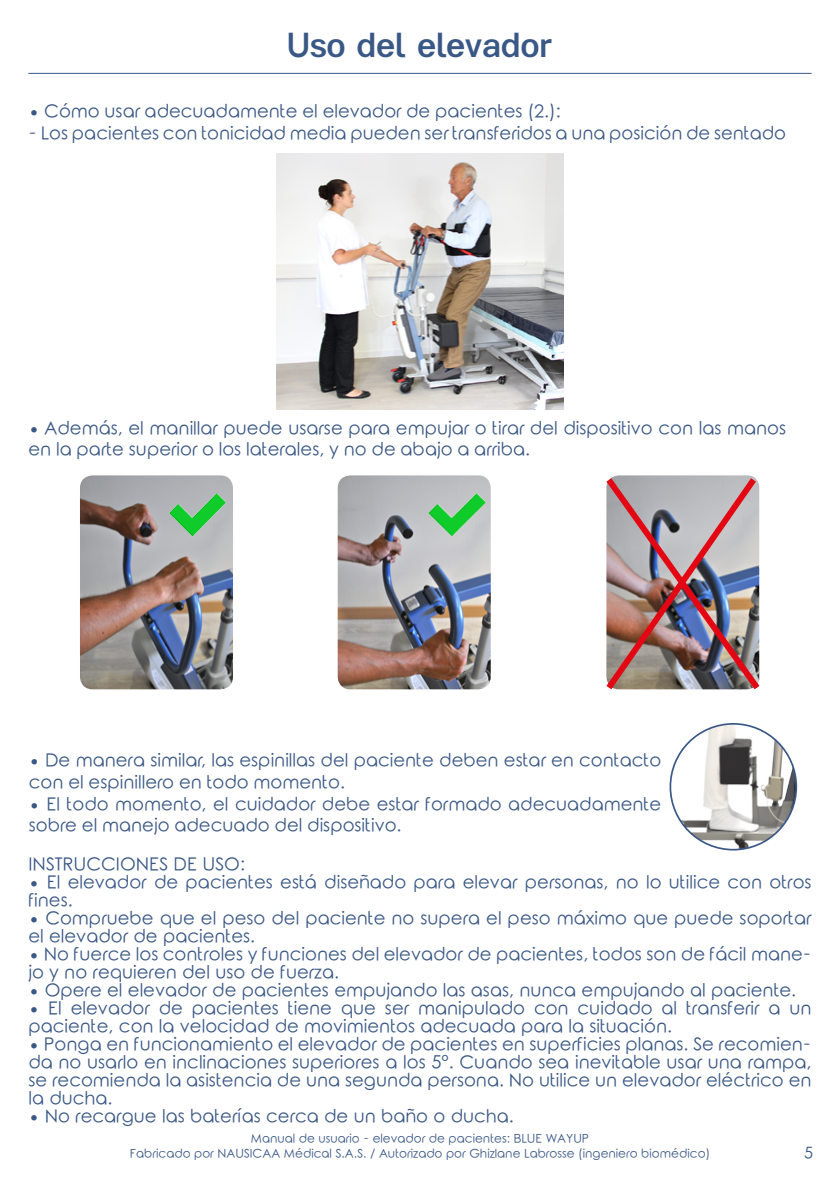
<style>
.page{position:relative;width:840px;height:1191px;background:#fff}
.page>*{position:absolute;margin:0;border:0;box-sizing:border-box;transform-origin:0 0}
.t1{font:500 36px "Kalypsa";letter-spacing:.015em;color:#3a5886}
.t2{font:18px/18px "Rounded Elegance";color:#3a5886}
.t3{font:16px "Rounded Elegance";color:#3a5886}
.t4{font:12px/14.4px "Rounded Elegance";color:#3a5886;text-align:center}
</style>
<div class="page">
<img style="left:80px;top:475px;width:153px;height:214px">
<img style="left:337px;top:475px;width:153px;height:214px">
<img style="left:427px;top:491px;width:60px;height:46px">
<img style="left:168px;top:491px;width:60px;height:46px">
<img style="left:670px;top:724px;width:125px;height:125px;border-radius:63px">
<hr style="left:28px;top:73px;width:783px;height:1px;background:#3a5886">
<img style="left:606px;top:475px;width:154px;height:215px">
<img style="left:276px;top:153px;width:287px;height:256px">
<h1 class="t1" style="left:287px;top:24px;width:267px">Uso del elevador</h1>
<p class="t2" style="left:28px;top:104px;width:533px">• Cómo usar adecuadamente el elevador de pacientes (2.):</p>
<p class="t2" style="left:28px;top:126px;width:758px">- Los pacientes con tonicidad media pueden ser transferidos a una posición de sentado</p>
<p class="t2" style="left:28px;top:419px;width:758px;line-height:21.6px">• Además, el manillar puede usarse para empujar o tirar del dispositivo con las manos en la parte superior o los laterales, y no de abajo a arriba.</p>
<p class="t2" style="left:29px;top:752px;width:633px;line-height:21.6px">• De manera similar, las espinillas del paciente deben estar en contacto con el espinillero en todo momento.</p>
<p class="t2" style="left:29px;top:795px;width:633px;line-height:21.6px">• El todo momento, el cuidador debe estar formado adecuadamente sobre el manejo adecuado del dispositivo.</p>
<p class="t2" style="left:28px;top:857px;width:218px">INSTRUCCIONES DE USO:</p>
<p class="t2" style="left:28px;top:875px;width:784px">• El elevador de pacientes está diseñado para elevar personas, no lo utilice con otros fines.</p>
<p class="t2" style="left:28px;top:911px;width:784px">• Compruebe que el peso del paciente no supera el peso máximo que puede soportar el elevador de pacientes.</p>
<p class="t2" style="left:28px;top:947px;width:784px">• No fuerce los controles y funciones del elevador de pacientes, todos son de fácil mane&shy;jo y no requieren del uso de fuerza.</p>
<p class="t2" style="left:28px;top:983px;width:769px">• Opere el elevador de pacientes empujando las asas, nunca empujando al paciente.</p>
<p class="t2" style="left:28px;top:1001px;width:784px">• El elevador de pacientes tiene que ser manipulado con cuidado al transferir a un paciente, con la velocidad de movimientos adecuada para la situación.</p>
<p class="t2" style="left:28px;top:1037px;width:784px;text-align:justify">• Ponga en funcionamiento el elevador de pacientes en superficies planas. Se recomien&shy;da no usarlo en inclinaciones superiores a los 5°. Cuando sea inevitable usar una rampa, se recomienda la asistencia de una segunda persona. No utilice un elevador eléctrico en la ducha.</p>
<p class="t2" style="left:28px;top:1109px;width:487px">• No recargue las baterías cerca de un baño o ducha.</p>
<p class="t4" style="left:130px;top:1132px;width:581px">Manual de usuario - elevador de pacientes: BLUE WAYUP<br>Fabricado por NAUSICAA Médical S.A.S. / Autorizado por Ghizlane Labrosse (ingeniero biomédico)</p>
<p class="t3" style="left:803px;top:1143px;width:10px">5</p>
</div>
